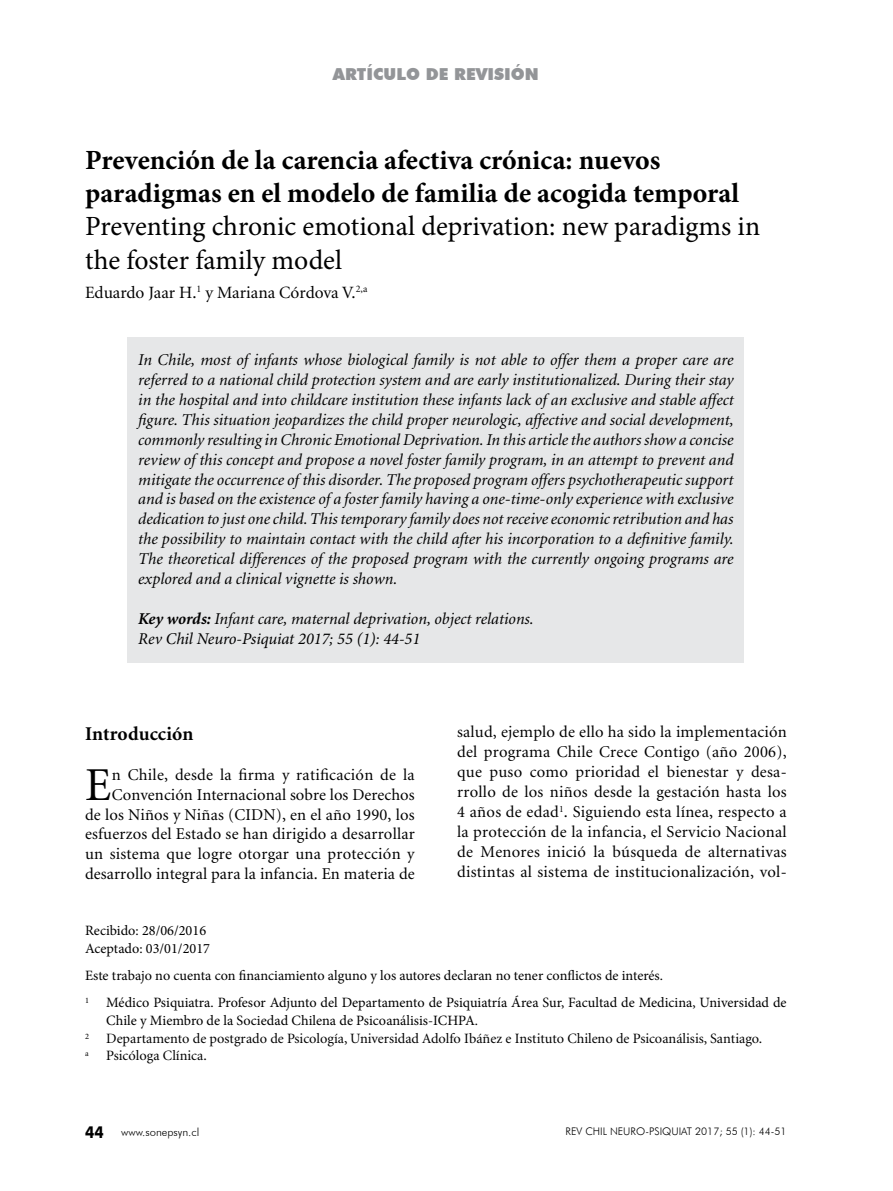
<style>
.page{position:relative;width:893px;height:1191px;background:#fff}
.page>*{position:absolute;margin:0;border:0;box-sizing:border-box;transform-origin:0 0}
.t1{font:47.25px "Minion";color:#000}
.t2{font:700 27.75px/33.3px "Minion Pro";color:#000}
.t3{font:27.75px/33.3px "Minion Pro";color:#000}
.t4{font:700 19.5px "Minion";letter-spacing:.005em;color:#000}
.t5{font:17.25px "Minion";color:#000}
.t6{font:italic 16.5px/20px "Minion";color:#000;text-align:justify}
.t7{font:16.5px/20px "Minion";letter-spacing:.01em;color:#000;text-align:right}
.t8{font:italic 16.5px "Minion Pro";letter-spacing:-.005em;color:#000}
.t9{font:900 16.5px "Futura BT";color:#939598}
.t10{font:14.25px/18px "Minion Pro";color:#000}
.t11{font:14.25px/17.1px "Minion";color:#000}
.t12{font:300 11.25px "Futura BT";color:#000}
.t13{font:300 10.5px "Futura BT";color:#000}
.s1{font-weight:700}
.s2{font-weight:700;font-size:16.5px}
</style>
<div class="page">
<div style="left:128px;top:337px;width:616px;height:326px;background:#e6e7e8"></div>
<p class="t9" style="left:333px;top:64px;width:207px">ARTÍCULO DE REVISIÓN</p>
<h2 class="t2" style="left:85px;top:143px;width:656px">Prevención de la carencia afectiva crónica: nuevos paradigmas en el modelo de familia de acogida temporal</h2>
<h2 class="t3" style="left:85px;top:210px;width:677px">Preventing chronic emotional deprivation: new paradigms in the foster family model</h2>
<p class="t5" style="left:85px;top:284px;width:284px">Eduardo Jaar H.<sup>1</sup> y Mariana Córdova V.<sup>2,a</sup></p>
<p class="t6" style="left:138px;top:350px;width:597px">In Chile, most of infants whose biological family is not able to offer them a proper care are referred to a national child protection system and are early institutionalized. During their stay in the hospital and into childcare institution these infants lack of an exclusive and stable affect figure. This situation jeopardizes the child proper neurologic, affective and social development, commonly resulting in Chronic Emotional Deprivation. In this article the authors show a concise review of this concept and propose a novel foster family program, in an attempt to prevent and mitigate the occurrence of this disorder. The proposed program offers psychotherapeutic support and is based on the existence of a foster family having a one-time-only experience with exclusive dedication to just one child. This temporary family does not receive economic retribution and has the possibility to maintain contact with the child after his incorporation to a definitive family.<br>The theoretical differences of the proposed program with the currently ongoing programs are explored and a clinical vignette is shown.</p>
<p class="t6" style="left:138px;top:609px;width:397px"><span class="s1">Key words:</span> Infant care, maternal deprivation, object relations.</p>
<p class="t8" style="left:138px;top:627px;width:284px">Rev Chil Neuro-Psiquiat 2017; 55 (1): 44-51</p>
<p class="t4" style="left:85px;top:723px;width:110px">Introducción</p>
<h1 class="t1" style="left:85px;top:761px;width:28px">E</h1>
<p class="t7" style="left:85px;top:765px;width:331px">n Chile, desde la firma y ratificación de la Convención Internacional sobre los Derechos<br>de los Niños y Niñas (CIDN), en el año 1990, los esfuerzos del Estado se han dirigido a desarrollar un sistema que logre otorgar una protección y desarrollo integral para la infancia. En materia de</p>
<p class="t7" style="left:457px;top:723px;width:331px;text-align:justify">salud, ejemplo de ello ha sido la implementación del programa Chile Crece Contigo (año 2006), que puso como prioridad el bienestar y desa&shy;rrollo de los niños desde la gestación hasta los 4 años de edad<sup>1</sup>. Siguiendo esta línea, respecto a la protección de la infancia, el Servicio Nacional de Menores inició la búsqueda de alternativas distintas al sistema de institucionalización, vol-</p>
<p class="t10" style="left:85px;top:922px;width:126px">Recibido: 28/06/2016<br>Aceptado: 03/01/2017</p>
<p class="t10" style="left:85px;top:962px;width:703px;line-height:27px">Este trabajo no cuenta con financiamiento alguno y los autores declaran no tener conflictos de interés.<br><sup>1</sup> Médico Psiquiatra. Profesor Adjunto del Departamento de Psiquiatría Área Sur, Facultad de Medicina, Universidad de</p>
<p class="t10" style="left:106px;top:1012px;width:373px">Chile y Miembro de la Sociedad Chilena de Psicoanálisis-ICHPA.</p>
<p class="t11" style="left:85px;top:1030px;width:679px"><sup>2</sup> Departamento de postgrado de Psicología, Universidad Adolfo Ibáñez e Instituto Chileno de Psicoanálisis, Santiago. <sup>a</sup> Psicóloga Clínica.</p>
<p class="t12" style="left:85px;top:1125px;width:116px"><span class="s2">44</span> www.sonepsyn.cl</p>
<p class="t13" style="left:566px;top:1125px;width:223px">REV CHIL NEURO-PSIQUIAT 2017; 55 (1): 44-51</p>
</div>
